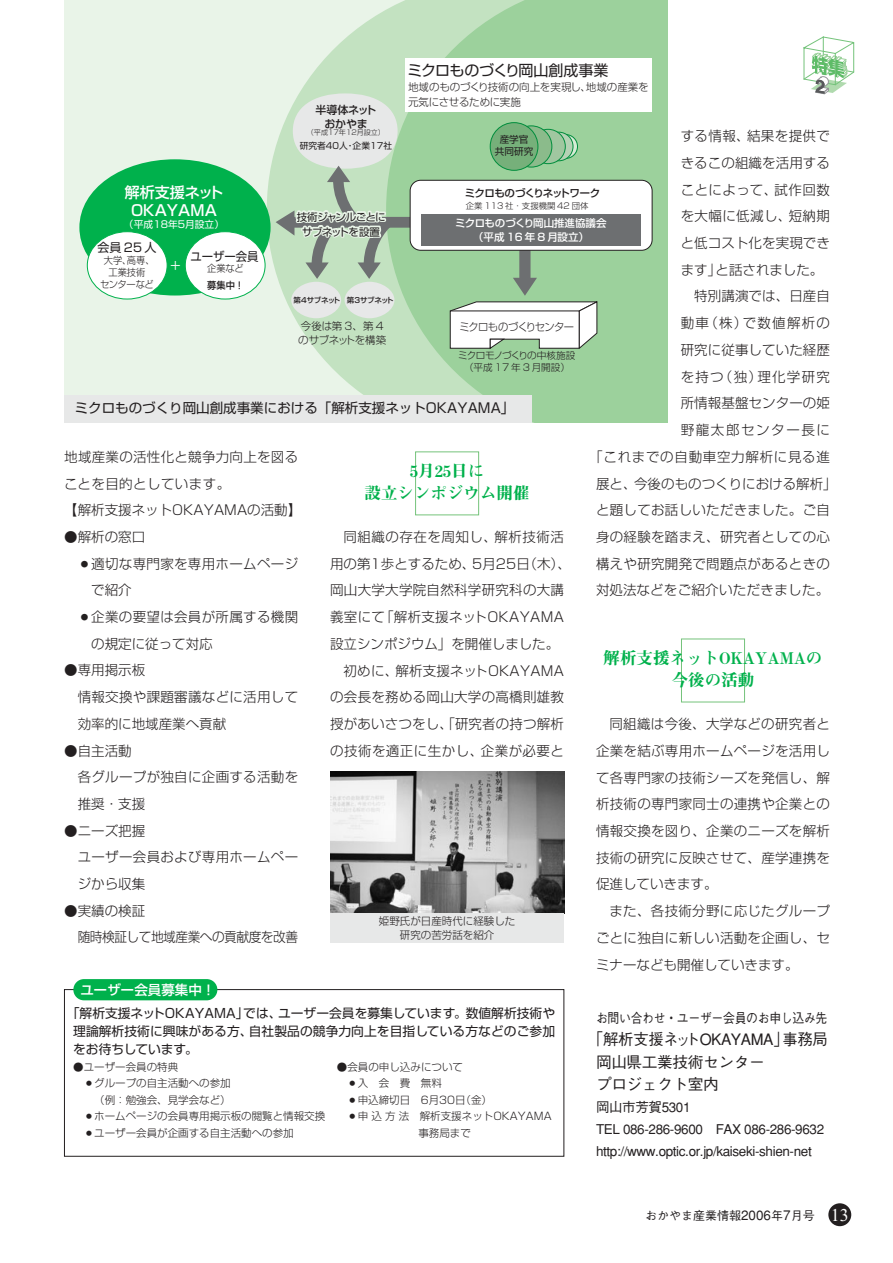
<style>
.page{position:relative;width:893px;height:1263px;background:#fff}
.page>*{position:absolute;margin:0;border:0;box-sizing:border-box;transform-origin:0 0}
.t1{font:16.5px/22.5px "Midashi Min MA31";color:#00b14c;text-align:center}
.t2{font:500 15.75px/22.2px "Gothic BBB";letter-spacing:-.03em;color:#231f20}
.t3{font:15px "Shin Go";letter-spacing:-.01em;color:#231f20}
.t4{font:500 15px/18px "Shin Go";color:#fff;text-align:center}
.t5{font:300 13.5px/26.7px "Shin Go";letter-spacing:.02em;color:#231f20}
.t6{font:500 13.5px/22.2px "Gothic BBB";letter-spacing:-.03em;color:#231f20}
.t7{font:300 13.5px "Shin Go";color:#231f20}
.t8{font:13.5px "Shin Go";color:#231f20}
.t9{font:300 13.5px/26.7px "Shin Go";letter-spacing:-.04em;color:#231f20}
.t10{font:300 13.5px "Shin Go";letter-spacing:.09em;color:#231f20}
.t11{font:500 13.5px "Gothic BBB";letter-spacing:-.03em;color:#231f20;scale:.88 1}
.t12{font:300 13.5px "Shin Go";letter-spacing:.05em;color:#231f20}
.t13{font:300 13.5px "Shin Go";letter-spacing:.115em;color:#231f20}
.t14{font:500 13.5px "Shin Go";color:#fff}
.t15{font:12.75px/18px "Shin Go";letter-spacing:.005em;color:#231f20;text-align:justify}
.t16{font:500 12px "Gothic BBB";color:#231f20}
.t17{font:12px "Shin Go";color:#231f20;scale:.95 1}
.t18{font:12px "Shin Go";color:#231f20}
.t19{font:12px "Shin Go";color:#fff}
.t20{font:500 10.95px/13px "Shin Go";letter-spacing:-.01em;color:#231f20;text-align:center}
.t21{font:300 10.8px "Shin Go";letter-spacing:-.07em;color:#231f20;scale:.95 1}
.t22{font:300 10.5px/13.5px "Shin Go";color:#231f20;text-align:center}
.t23{font:500 10.5px/13.6px "Shin Go";color:#fff;text-align:center}
.t24{font:10.5px/15px "Shin Go";letter-spacing:-.045em;color:#231f20;text-align:center}
.t25{font:300 10.5px/13.5px "Shin Go";letter-spacing:-.025em;color:#231f20}
.t26{font:500 10.5px "Shin Go";letter-spacing:-.065em;color:#231f20}
.t27{font:300 9.75px/12px "Shin Go";color:#231f20;text-align:center;scale:.95 1}
.t28{font:9.75px "Shin Go";color:#fff}
.t29{font:500 9.75px "Shin Go";color:#231f20;scale:.95 1}
.t30{font:300 9.6px/12px "Shin Go";letter-spacing:-.035em;color:#231f20;text-align:center}
.t31{font:9.6px/12px "Shin Go";color:#231f20;text-align:center}
.t32{font:8.7px "Shin Go";color:#231f20}
.t33{font:300 8.4px "Shin Go";color:#231f20}
.t34{font:500 7.5px "Shin Go";letter-spacing:-.045em;color:#231f20}
.t35{font:300 7.05px "Shin Go";color:#231f20}
.s1{font-size:13.5px}
.s2{font-family:"Times New Roman";font-weight:400;font-size:18px;color:#fff}
</style>
<div class="page">
<div style="left:828px;top:1203px;width:23px;height:23px;background:#231f20;border-radius:50%"></div>
<div style="left:681px;top:639px;width:64px;height:63px;border:1px solid #75c37b"></div>
<div style="left:415px;top:452px;width:64px;height:63px;border:1px solid #75c37b"></div>
<img style="left:330px;top:771px;width:234px;height:142px">
<div style="left:330px;top:913px;width:234px;height:30px;background:#e7e8e8"></div>
<div style="left:64px;top:989px;width:500px;height:167px;border:1px solid #231f20"></div>
<div style="left:73px;top:979px;width:144px;height:21px;background:#00b14c;border-radius:11px"></div>
<div style="left:69px;top:12px;width:198px;height:381px;background:#e9f4e8"></div>
<svg style="left:267px;top:0;width:119px;height:395px;background:#d6ebd5"></svg>
<svg style="left:386px;top:0;width:281px;height:422px;background:#a3d4a3"></svg>
<div style="left:293px;top:93px;width:104px;height:76px;background:#e7e8e8;border-radius:50%"></div>
<svg style="left:449px;top:251px;width:149px;height:98px"></svg>
<div style="left:405px;top:59px;width:246px;height:53px;background:#fff"></div>
<div style="left:410px;top:180px;width:242px;height:71px;background:#fff;border:1px solid #231f20;border-radius:10px"></div>
<div style="left:421px;top:214px;width:219px;height:32px;background:#6d6f71"></div>
<div style="left:79px;top:159px;width:191px;height:137px;background:#00b14c;border-radius:50%"></div>
<svg style="left:553px;top:134px;width:24px;height:25px"></svg>
<svg style="left:544px;top:132px;width:29px;height:29px"></svg>
<div style="left:530px;top:129px;width:35px;height:35px;background:#a0c7a0;border:1px solid #008d3c;border-radius:50%"></div>
<div style="left:510px;top:126px;width:42px;height:41px;background:#8bbb8b;border:1px solid #008d3c;border-radius:50%"></div>
<div style="left:490px;top:122px;width:48px;height:49px;background:#76b07a;border:1px solid #008d3c;border-radius:50%"></div>
<div style="left:291px;top:282px;width:50px;height:36px;background:#e7e8e8;border-radius:50%"></div>
<svg style="left:275px;top:166px;width:138px;height:113px;background:#aac6aa"></svg>
<div style="left:87px;top:231px;width:80px;height:68px;background:#fff;border:1px solid #00b14c;border-radius:50%"></div>
<div style="left:185px;top:231px;width:80px;height:68px;background:#fff;border:1px solid #00b14c;border-radius:50%"></div>
<div style="left:344px;top:282px;width:50px;height:36px;background:#e7e8e8;border-radius:50%"></div>
<svg style="left:803px;top:36px;width:51px;height:58px"></svg>
<div style="left:64px;top:395px;width:468px;height:27px;background:#e7e8e8"></div>
<p class="t3" style="left:407px;top:65px;width:202px">ミクロものづくり岡山創成事業</p>
<p class="t22" style="left:408px;top:81px;width:242px;line-height:15px;text-align:left">地域のものづくり技術の向上を実現し、地域の産業を元気にさせるために実施</p>
<p class="t20" style="left:315px;top:105px;width:62px">半導体ネットおかやま</p>
<p class="t35" style="left:307px;top:130px;width:80px">（平成17年12月設立）</p>
<p class="t32" style="left:300px;top:143px;width:94px">研究者40人・企業17社</p>
<p class="t5" style="left:680px;top:124px;width:151px">する情報、結果を提供で</p>
<p class="t5" style="left:680px;top:151px;width:151px">きるこの組織を活用する</p>
<p class="t5" style="left:680px;top:178px;width:151px">ことによって、試作回数</p>
<p class="t5" style="left:680px;top:205px;width:151px">を大幅に低減し、短納期</p>
<p class="t5" style="left:680px;top:231px;width:151px">と低コスト化を実現でき</p>
<p class="t7" style="left:680px;top:265px;width:144px">ます」と話されました。</p>
<p class="t5" style="left:694px;top:285px;width:137px">特別講演では、日産自</p>
<p class="t10" style="left:680px;top:318px;width:151px">動車（株）で数値解析の</p>
<p class="t5" style="left:680px;top:338px;width:151px">研究に従事していた経歴</p>
<p class="t10" style="left:680px;top:371px;width:151px">を持つ（独）理化学研究</p>
<p class="t5" style="left:680px;top:392px;width:151px">所情報基盤センターの姫</p>
<p class="t13" style="left:680px;top:425px;width:151px">野龍太郎センター長に</p>
<p class="t12" style="left:589px;top:452px;width:242px">「これまでの自動車空力解析に見る進</p>
<p class="t7" style="left:596px;top:478px;width:242px">展と、今後のものつくりにおける解析」</p>
<p class="t5" style="left:596px;top:499px;width:235px">と題してお話しいただきました。ご自</p>
<p class="t5" style="left:596px;top:525px;width:235px">身の経験を踏まえ、研究者としての心</p>
<p class="t5" style="left:596px;top:552px;width:235px">構えや研究開発で問題点があるときの</p>
<p class="t5" style="left:596px;top:579px;width:235px">対処法などをご紹介いただきました。</p>
<p class="t31" style="left:495px;top:135px;width:40px">産学官共同研究</p>
<p class="t4" style="left:125px;top:185px;width:100px">解析支援ネット<br>OKAYAMA</p>
<p class="t28" style="left:124px;top:220px;width:102px">（平成18年5月設立）</p>
<p class="t26" style="left:465px;top:189px;width:137px">ミクロものづくりネットワーク</p>
<p class="t33" style="left:466px;top:203px;width:124px">企業 113 社・支援機関 42 団体</p>
<p class="t24" style="left:297px;top:210px;width:90px">技術ジャンルごとにサブネットを設置</p>
<p class="t23" style="left:455px;top:218px;width:153px">ミクロものづくり岡山推進協議会（平成 16 年 8 月設立）</p>
<p class="t18" style="left:98px;top:243px;width:61px">会員25人</p>
<p class="t17" style="left:190px;top:252px;width:73px">ユーザー会員</p>
<p class="t27" style="left:100px;top:255px;width:59px">大学、高専、工業技術<br>センターなど</p>
<p class="t27" style="left:207px;top:264px;width:40px">企業など</p>
<p class="t19" style="left:170px;top:261px;width:13px">＋</p>
<p class="t29" style="left:207px;top:282px;width:40px">募集中！</p>
<p class="t34" style="left:293px;top:298px;width:102px">第4サブネット 第3サブネット</p>
<p class="t25" style="left:298px;top:321px;width:89px">今後は第 3、第 4のサブネットを構築</p>
<p class="t21" style="left:459px;top:323px;width:122px">ミクロものづくりセンター</p>
<p class="t30" style="left:458px;top:351px;width:119px">ミクロモノづくりの中核施設（平成 17 年 3 月開設）</p>
<p class="t8" style="left:75px;top:403px;width:441px">ミクロものづくり岡山創成事業における「解析支援ネットOKAYAMA」</p>
<p class="t5" style="left:64px;top:445px;width:238px">地域産業の活性化と競争力向上を図ることを目的としています。<br>【解析支援ネットOKAYAMAの活動】</p>
<p class="t5" style="left:64px;top:525px;width:83px">●解析の窓口</p>
<p class="t5" style="left:91px;top:552px;width:208px;text-indent:-14px">○適切な専門家を専用ホームページで紹介</p>
<p class="t5" style="left:91px;top:605px;width:208px;text-indent:-14px">○企業の要望は会員が所属する機関の規定に従って対応</p>
<p class="t5" style="left:78px;top:659px;width:222px;text-indent:-14px">●専用掲示板<br>情報交換や課題審議などに活用して効率的に地域産業へ貢献</p>
<p class="t5" style="left:78px;top:739px;width:222px;text-indent:-14px">●自主活動<br>各グループが独自に企画する活動を推奨・支援</p>
<p class="t5" style="left:78px;top:819px;width:222px;text-indent:-14px">●ニーズ把握<br>ユーザー会員および専用ホームページから収集</p>
<p class="t9" style="left:78px;top:899px;width:222px;text-indent:-14px">●実績の検証<br>随時検証して地域産業への貢献度を改善</p>
<p class="t1" style="left:364px;top:462px;width:166px">5月25日に<br>設立シンポジウム開催</p>
<p class="t5" style="left:343px;top:525px;width:222px">同組織の存在を周知し、解析技術活</p>
<p class="t7" style="left:330px;top:559px;width:242px">用の第1歩とするため、5月25日（木）、</p>
<p class="t5" style="left:330px;top:579px;width:235px">岡山大学大学院自然科学研究科の大講</p>
<p class="t5" style="left:330px;top:606px;width:235px">義室にて「解析支援ネットOKAYAMA</p>
<p class="t7" style="left:330px;top:639px;width:231px">設立シンポジウム」を開催しました。</p>
<p class="t5" style="left:343px;top:659px;width:222px">初めに、解析支援ネットOKAYAMA</p>
<p class="t5" style="left:330px;top:686px;width:235px">の会長を務める岡山大学の高橋則雄教</p>
<p class="t5" style="left:330px;top:713px;width:235px">授があいさつをし、「研究者の持つ解析</p>
<p class="t5" style="left:330px;top:739px;width:235px">の技術を適正に生かし、企業が必要と</p>
<p class="t1" style="left:603px;top:649px;width:220px">解析支援ネットOKAYAMAの今後の活動</p>
<p class="t5" style="left:596px;top:713px;width:235px;text-align:justify;text-indent:14px">同組織は今後、大学などの研究者と企業を結ぶ専用ホームページを活用して各専門家の技術シーズを発信し、解析技術の専門家同士の連携や企業との情報交換を図り、企業のニーズを解析技術の研究に反映させて、産学連携を促進していきます。</p>
<p class="t5" style="left:596px;top:900px;width:235px;text-align:justify;text-indent:14px">また、各技術分野に応じたグループごとに独自に新しい活動を企画し、セミナーなども開催していきます。</p>
<p class="t22" style="left:379px;top:916px;width:138px">姫野氏が日産時代に経験した研究の苦労話を紹介</p>
<p class="t14" style="left:80px;top:985px;width:136px">ユーザー会員募集中！</p>
<p class="t15" style="left:73px;top:1006px;width:483px;text-indent:-6px">「解析支援ネットOKAYAMA」では、ユーザー会員を募集しています。数値解析技術や理論解析技術に興味がある方、自社製品の競争力向上を目指している方などのご参加をお待ちしています。</p>
<p class="t22" style="left:73px;top:1061px;width:107px">●ユーザー会員の特典</p>
<p class="t22" style="left:337px;top:1061px;width:127px">●会員の申し込みについて</p>
<p class="t22" style="left:84px;top:1078px;width:149px">○グループの自主活動への参加</p>
<p class="t22" style="left:347px;top:1078px;width:96px">○入　会　費　無料</p>
<p class="t22" style="left:94px;top:1094px;width:138px">（例：勉強会、見学会など）</p>
<p class="t22" style="left:347px;top:1094px;width:146px">○申込締切日　6月30日（金）</p>
<p class="t22" style="left:84px;top:1111px;width:243px">○ホームページの会員専用掲示板の閲覧と情報交換</p>
<p class="t22" style="left:347px;top:1111px;width:206px">○申込方法　解析支援ネットOKAYAMA</p>
<p class="t22" style="left:84px;top:1127px;width:222px">○ユーザー会員が企画する自主活動への参加　</p>
<p class="t22" style="left:418px;top:1127px;width:54px">事務局まで</p>
<p class="t11" style="left:596px;top:1013px;width:264px">お問い合わせ・ユーザー会員のお申し込み先</p>
<p class="t2" style="left:596px;top:1030px;width:233px;text-indent:-8px">「解析支援ネットOKAYAMA」事務局岡山県工業技術センター<br>プロジェクト室内</p>
<p class="t6" style="left:596px;top:1098px;width:230px">岡山市芳賀5301<br>TEL 086-286-9600 FAX 086-286-9632 http://www.optic.or.jp/kaiseki-shien-net</p>
<p class="t16" style="left:645px;top:1211px;width:205px">おかやま産業情報<span class="s1">2006</span>年<span class="s1">7</span>月号 <span class="s2">13</span></p>
</div>
